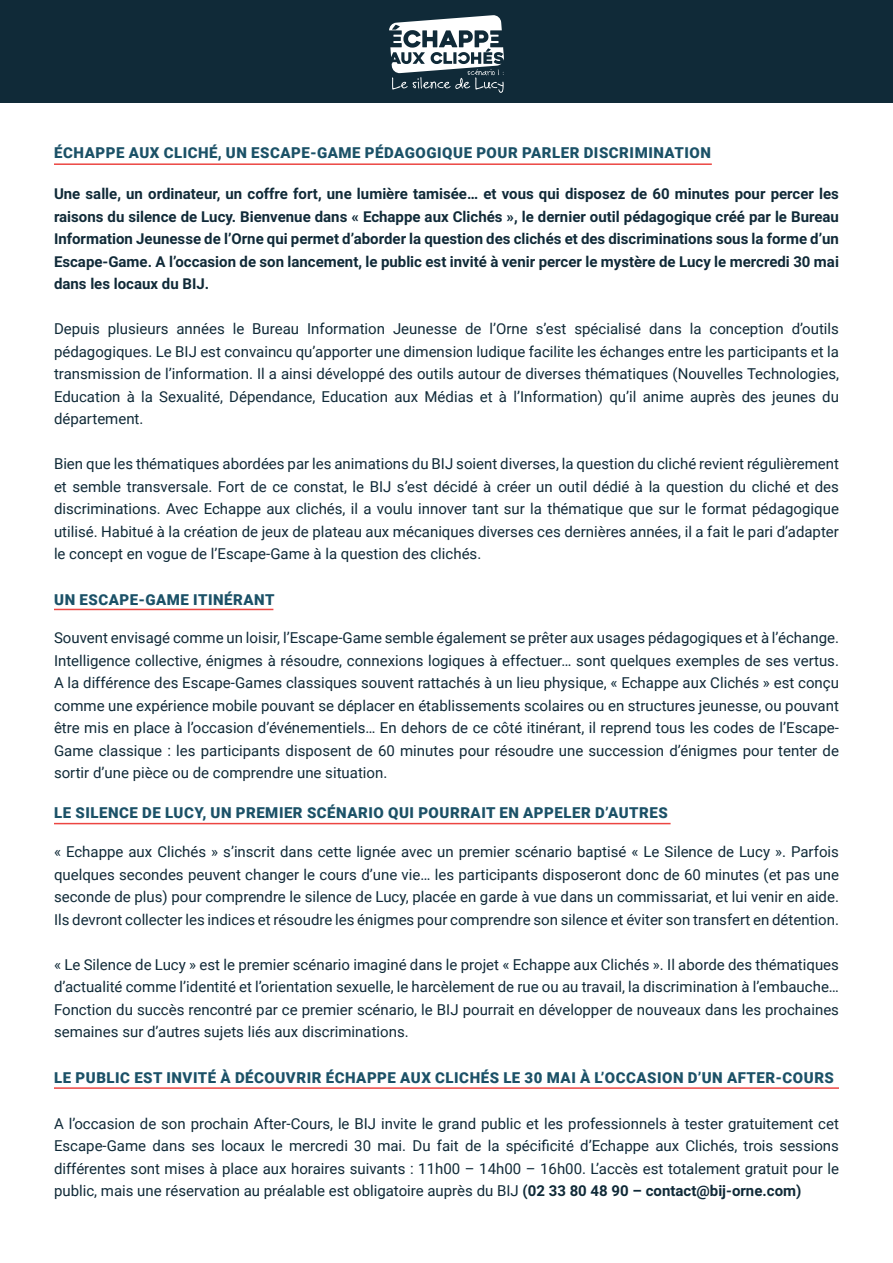
<style>
.page{position:relative;width:893px;height:1263px;background:#fff}
.page>*{position:absolute;margin:0;border:0;box-sizing:border-box;transform-origin:0 0}
.t1{font:15px/22.5px "Roboto";color:#102a38;text-align:justify}
.t2{font:700 15px/22.5px "Roboto";color:#102a38;text-align:justify}
.t3{font:900 15px "Roboto";letter-spacing:.035em;color:#1b5167}
.s1{font-weight:700}
</style>
<div class="page">
<div style="left:0;top:0;width:893px;height:102px;background:#102a38"></div>
<svg style="left:389px;top:15px;width:115px;height:78px"></svg>
<hr style="left:54px;top:163px;width:658px;height:2px;background:#ec4642">
<hr style="left:54px;top:609px;width:219px;height:1px;background:#ec4642">
<hr style="left:54px;top:823px;width:617px;height:1px;background:#ec4642">
<hr style="left:54px;top:1087px;width:785px;height:2px;background:#ec4642">
<p class="t3" style="left:54px;top:142px;width:658px">ÉCHAPPE AUX CLICHÉ, UN ESCAPE-GAME PÉDAGOGIQUE POUR PARLER DISCRIMINATION</p>
<p class="t2" style="left:54px;top:182px;width:786px">Une salle, un ordinateur, un coffre fort, une lumière tamisée… et vous qui disposez de 60 minutes pour percer les raisons du silence de Lucy. Bienvenue dans « Echappe aux Clichés », le dernier outil pédagogique créé par le Bureau Information Jeunesse de l’Orne qui permet d’aborder la question des clichés et des discriminations sous la forme d’un Escape-Game. A l’occasion de son lancement, le public est invité à venir percer le mystère de Lucy le mercredi 30 mai dans les locaux du BIJ.</p>
<p class="t1" style="left:54px;top:317px;width:786px">Depuis plusieurs années le Bureau Information Jeunesse de l’Orne s’est spécialisé dans la conception d’outils pédagogiques. Le BIJ est convaincu qu’apporter une dimension ludique facilite les échanges entre les participants et la transmission de l’information. Il a ainsi développé des outils autour de diverses thématiques (Nouvelles Technologies, Education à la Sexualité, Dépendance, Education aux Médias et à l’Information) qu’il anime auprès des jeunes du département.</p>
<p class="t1" style="left:54px;top:452px;width:786px">Bien que les thématiques abordées par les animations du BIJ soient diverses, la question du cliché revient régulièrement et semble transversale. Fort de ce constat, le BIJ s’est décidé à créer un outil dédié à la question du cliché et des discriminations. Avec Echappe aux clichés, il a voulu innover tant sur la thématique que sur le format pédagogique utilisé. Habitué à la création de jeux de plateau aux mécaniques diverses ces dernières années, il a fait le pari d’adapter le concept en vogue de l’Escape-Game à la question des clichés.</p>
<p class="t3" style="left:54px;top:589px;width:222px">UN ESCAPE-GAME ITINÉRANT</p>
<p class="t1" style="left:54px;top:626px;width:786px">Souvent envisagé comme un loisir, l’Escape-Game semble également se prêter aux usages pédagogiques et à l’échange.<br>Intelligence collective, énigmes à résoudre, connexions logiques à effectuer… sont quelques exemples de ses vertus.<br>A la différence des Escape-Games classiques souvent rattachés à un lieu physique, « Echappe aux Clichés » est conçu comme une expérience mobile pouvant se déplacer en établissements scolaires ou en structures jeunesse, ou pouvant être mis en place à l’occasion d’événementiels… En dehors de ce côté itinérant, il reprend tous les codes de l’Escape-Game classique : les participants disposent de 60 minutes pour résoudre une succession d’énigmes pour tenter de sortir d’une pièce ou de comprendre une situation.</p>
<p class="t3" style="left:54px;top:802px;width:615px">LE SILENCE DE LUCY, UN PREMIER SCÉNARIO QUI POURRAIT EN APPELER D’AUTRES</p>
<p class="t1" style="left:54px;top:840px;width:786px">« Echappe aux Clichés » s’inscrit dans cette lignée avec un premier scénario baptisé « Le Silence de Lucy ». Parfois quelques secondes peuvent changer le cours d’une vie… les participants disposeront donc de 60 minutes (et pas une seconde de plus) pour comprendre le silence de Lucy, placée en garde à vue dans un commissariat, et lui venir en aide.<br>Ils devront collecter les indices et résoudre les énigmes pour comprendre son silence et éviter son transfert en détention.</p>
<p class="t1" style="left:54px;top:952px;width:786px">« Le Silence de Lucy » est le premier scénario imaginé dans le projet « Echappe aux Clichés ». Il aborde des thématiques d’actualité comme l’identité et l’orientation sexuelle, le harcèlement de rue ou au travail, la discrimination à l’embauche… Fonction du succès rencontré par ce premier scénario, le BIJ pourrait en développer de nouveaux dans les prochaines semaines sur d’autres sujets liés aux discriminations.</p>
<p class="t3" style="left:54px;top:1067px;width:781px">LE PUBLIC EST INVITÉ À DÉCOUVRIR ÉCHAPPE AUX CLICHÉS LE 30 MAI À L’OCCASION D’UN AFTER-COURS</p>
<p class="t1" style="left:54px;top:1111px;width:786px">A l’occasion de son prochain After-Cours, le BIJ invite le grand public et les professionnels à tester gratuitement cet Escape-Game dans ses locaux le mercredi 30 mai. Du fait de la spécificité d’Echappe aux Clichés, trois sessions différentes sont mises à place aux horaires suivants : 11h00 – 14h00 – 16h00. L’accès est totalement gratuit pour le public, mais une réservation au préalable est obligatoire auprès du BIJ <span class="s1">(02 33 80 48 90 – contact@bij-orne.com)</span></p>
</div>
